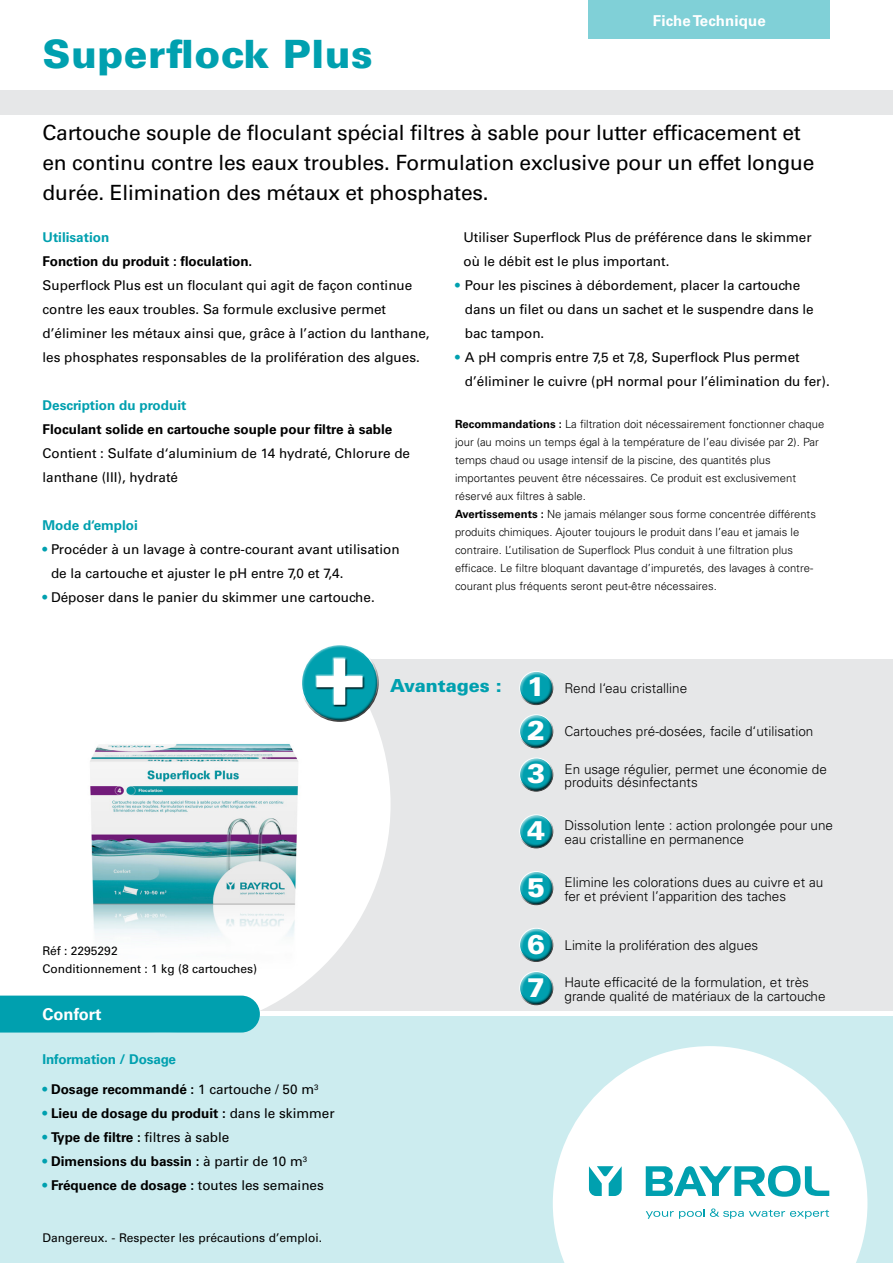
<style>
.page{position:relative;width:893px;height:1263px;background:#fff}
.page>*{position:absolute;margin:0;border:0;box-sizing:border-box;transform-origin:0 0}
.t1{font:700 86.7px "Univers LT Std";color:#fff}
.t2{font:900 39px "Univers LT Std";letter-spacing:.01em;color:#00a0af}
.t3{font:900 27px "Univers LT Std";color:#fff}
.t4{font:21px/30px "Univers LT Std";letter-spacing:-.01em;color:#000}
.t5{font:900 18px "Univers LT Std";color:#00a0af}
.t6{font:700 16.5px "Univers LT Std";color:#fff}
.t7{font:700 15px "Univers LT Std";letter-spacing:.01em;color:#fff}
.t8{font:13.5px/24px "Univers LT Std";color:#000}
.t9{font:300 13.5px/13.5px "Univers LT Std";color:#000}
.t10{font:700 13.5px "Univers LT Std";color:#000}
.t11{font:700 13.5px "Univers LT Std";color:#00a0af}
.t12{font:12px/18px "Univers LT Std";color:#000}
.t13{font:300 11.25px/18px "Univers LT Std";color:#000}
.s1{color:#00a0af}
.s2{font-weight:700}
.s3{font-weight:400;color:#00a0af}
.s4{font-weight:400}
</style>
<div class="page">
<div style="left:0;top:1016px;width:893px;height:247px;background:#ccecef"></div>
<div style="left:163px;top:660px;width:730px;height:351px;background:#e6e7e8"></div>
<div style="left:0;top:91px;width:893px;height:24px;background:#e6e7e8"></div>
<svg style="left:553px;top:1046px;width:314px;height:217px;fill:#fff"></svg>
<svg style="left:163px;top:659px;width:228px;height:351px;fill:#fff"></svg>
<div style="left:588px;top:0;width:242px;height:38px;background:#80d0d7"></div>
<div style="left:296px;top:639px;width:81px;height:63px;background:#fff;opacity:.75"></div>
<div style="left:301px;top:656px;width:82px;height:67px;background:#000;opacity:.75"></div>
<div style="left:315px;top:657px;width:50px;height:49px;background:#fff;opacity:.75"></div>
<div style="left:315px;top:658px;width:50px;height:49px;background:#000;opacity:.75"></div>
<div style="left:514px;top:666px;width:40px;height:32px;background:#fff;opacity:.75"></div>
<div style="left:518px;top:676px;width:40px;height:29px;background:#000;opacity:.75"></div>
<div style="left:514px;top:709px;width:40px;height:32px;background:#fff;opacity:.75"></div>
<div style="left:518px;top:719px;width:40px;height:29px;background:#000;opacity:.75"></div>
<div style="left:514px;top:753px;width:40px;height:32px;background:#fff;opacity:.75"></div>
<div style="left:518px;top:762px;width:40px;height:30px;background:#000;opacity:.75"></div>
<div style="left:514px;top:810px;width:40px;height:31px;background:#fff;opacity:.75"></div>
<div style="left:518px;top:819px;width:40px;height:29px;background:#000;opacity:.75"></div>
<div style="left:514px;top:866px;width:40px;height:32px;background:#fff;opacity:.75"></div>
<div style="left:518px;top:876px;width:40px;height:29px;background:#000;opacity:.75"></div>
<div style="left:514px;top:923px;width:40px;height:32px;background:#fff;opacity:.75"></div>
<div style="left:518px;top:933px;width:40px;height:29px;background:#000;opacity:.75"></div>
<div style="left:514px;top:966px;width:40px;height:32px;background:#fff;opacity:.75"></div>
<div style="left:518px;top:976px;width:40px;height:29px;background:#000;opacity:.75"></div>
<svg style="left:646px;top:1165px;width:183px;height:32px;background:#86d2d9"></svg>
<svg style="left:646px;top:1208px;width:183px;height:11px;background:#ceecef"></svg>
<svg style="left:589px;top:1166px;width:33px;height:30px"></svg>
<div style="left:0;top:995px;width:260px;height:37px;background:#00a0af"></div>
<img style="left:90px;top:731px;width:214px;height:241px">
<h2 class="t2" style="left:43px;top:30px;width:332px">Superflock Plus</h2>
<p class="t7" style="left:653px;top:12px;width:114px">Fiche Technique</p>
<h3 class="t4" style="left:43px;top:118px;width:773px">Cartouche souple de floculant spécial filtres à sable pour lutter efficacement et en continu contre les eaux troubles. Formulation exclusive pour un effet longue durée. Elimination des métaux et phosphates.</h3>
<p class="t11" style="left:43px;top:230px;width:68px">Utilisation</p>
<p class="t10" style="left:43px;top:254px;width:211px">Fonction du produit : floculation.</p>
<p class="t8" style="left:43px;top:274px;width:389px">Superflock Plus est un floculant qui agit de façon continue contre les eaux troubles. Sa formule exclusive permet d’éliminer les métaux ainsi que, grâce à l’action du lanthane, les phosphates responsables de la prolifération des algues.</p>
<p class="t11" style="left:43px;top:398px;width:145px">Description du produit</p>
<p class="t10" style="left:43px;top:422px;width:351px">Floculant solide en cartouche souple pour filtre à sable</p>
<p class="t8" style="left:43px;top:442px;width:369px">Contient : Sulfate d‘aluminium de 14 hydraté, Chlorure de lanthane (III), hydraté</p>
<p class="t11" style="left:43px;top:518px;width:97px">Mode d‘emploi</p>
<p class="t8" style="left:51px;top:538px;width:350px;text-indent:-8px"><span class="s1">•</span> Procéder à un lavage à contre-courant avant utilisation de la cartouche et ajuster le pH entre 7,0 et 7,4.</p>
<p class="t8" style="left:43px;top:586px;width:334px"><span class="s1">•</span> Déposer dans le panier du skimmer une cartouche.</p>
<p class="t8" style="left:463px;top:226px;width:350px">Utiliser Superflock Plus de préférence dans le skimmer où le débit est le plus important.</p>
<p class="t8" style="left:465px;top:274px;width:350px;text-indent:-10px"><span class="s1">•</span> Pour les piscines à débordement, placer la cartouche dans un filet ou dans un sachet et le suspendre dans le bac tampon.</p>
<p class="t8" style="left:465px;top:346px;width:366px;text-indent:-10px"><span class="s1">•</span> A pH compris entre 7,5 et 7,8, Superflock Plus permet d’éliminer le cuivre (pH normal pour l’élimination du fer).</p>
<p class="t13" style="left:455px;top:415px;width:371px"><span class="s2">Recommandations :</span> La filtration doit nécessairement fonctionner chaque jour (au moins un temps égal à la température de l’eau divisée par 2). Par temps chaud ou usage intensif de la piscine, des quantités plus importantes peuvent être nécessaires. Ce produit est exclusivement réservé aux filtres à sable.<br><span class="s2">Avertissements :</span> Ne jamais mélanger sous forme concentrée différents produits chimiques. Ajouter toujours le produit dans l’eau et jamais le contraire. L’utilisation de Superflock Plus conduit à une filtration plus efficace. Le filtre bloquant davantage d’impuretés, des lavages à contre&shy;courant plus fréquents seront peut-être nécessaires.</p>
<h1 class="t1" style="left:314px;top:623px;width:52px">+</h1>
<p class="t12" style="left:43px;top:942px;width:216px">Réf : 2295292<br>Conditionnement : 1 kg (8 cartouches)</p>
<p class="t6" style="left:43px;top:1004px;width:60px">Confort</p>
<p class="t11" style="left:43px;top:1052px;width:135px">Information / Dosage</p>
<p class="t10" style="left:43px;top:1082px;width:277px"><span class="s3">•</span> Dosage recommandé : <span class="s4">1 cartouche / 50 m</span><sup>3</sup></p>
<p class="t10" style="left:43px;top:1106px;width:294px"><span class="s3">•</span> Lieu de dosage du produit : <span class="s4">dans le skimmer</span></p>
<p class="t10" style="left:43px;top:1130px;width:188px"><span class="s3">•</span> Type de filtre : <span class="s4">filtres à sable</span></p>
<p class="t10" style="left:43px;top:1154px;width:266px"><span class="s3">•</span> Dimensions du bassin : <span class="s4">à partir de 10 m</span><sup>3</sup></p>
<p class="t10" style="left:43px;top:1178px;width:283px"><span class="s3">•</span> Fréquence de dosage : <span class="s4">toutes les semaines</span></p>
<p class="t12" style="left:43px;top:1229px;width:281px">Dangereux. - Respecter les précautions d’emploi.</p>
<h3 class="t5" style="left:390px;top:675px;width:113px">Avantages :</h3>
<h3 class="t3" style="left:527px;top:670px;width:20px">1</h3>
<p class="t9" style="left:564px;top:681px;width:124px">Rend l‘eau cristalline</p>
<h3 class="t3" style="left:527px;top:713px;width:20px">2</h3>
<p class="t9" style="left:564px;top:725px;width:250px">Cartouches pré-dosées, facile d‘utilisation</p>
<h3 class="t3" style="left:527px;top:756px;width:20px">3</h3>
<p class="t9" style="left:564px;top:762px;width:264px">En usage régulier, permet une économie de produits désinfectants</p>
<h3 class="t3" style="left:527px;top:814px;width:20px">4</h3>
<p class="t9" style="left:564px;top:819px;width:270px">Dissolution lente : action prolongée pour une eau cristalline en permanence</p>
<h3 class="t3" style="left:527px;top:870px;width:20px">5</h3>
<p class="t9" style="left:564px;top:875px;width:260px">Elimine les colorations dues au cuivre et au fer et prévient l’apparition des taches</p>
<h3 class="t3" style="left:527px;top:927px;width:20px">6</h3>
<p class="t9" style="left:564px;top:938px;width:195px">Limite la prolifération des algues</p>
<h3 class="t3" style="left:527px;top:970px;width:20px">7</h3>
<p class="t9" style="left:564px;top:975px;width:263px">Haute efficacité de la formulation, et très grande qualité de matériaux de la cartouche</p>
</div>
